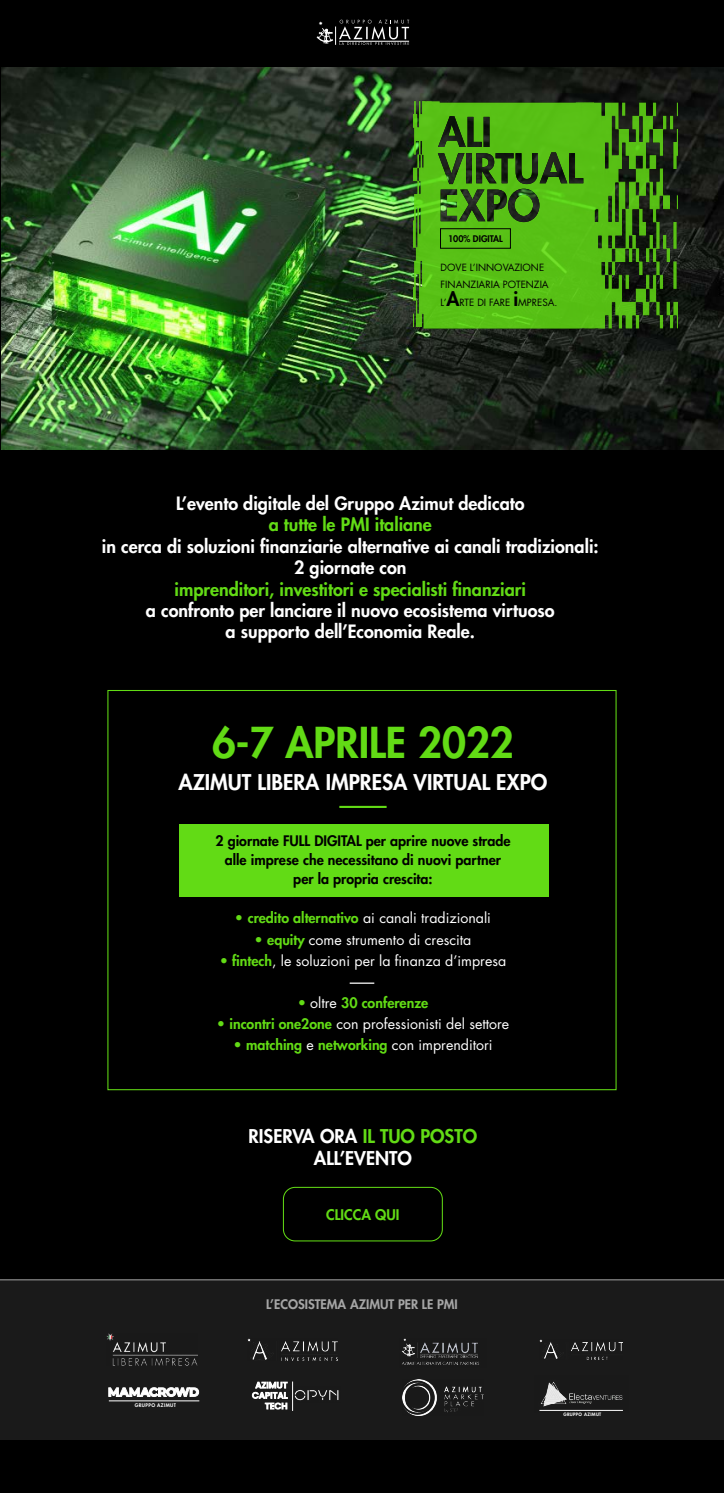
<style>
.page{position:relative;width:724px;height:1493px;background:#fff}
.page>*{position:absolute;margin:0;border:0;box-sizing:border-box;transform-origin:0 0}
.t1{font:800 41.5px "Futura";color:#62db15}
.t2{font:800 21.12px "Futura";color:#fff}
.t3{font:800 18.5px/22.1px "Futura";color:#fff;text-align:center}
.t4{font:800 17.88px/21.5px "Futura";color:#fff;text-align:center}
.t5{font:800 17.88px "Futura";color:#62db15}
.t6{font:800 14.25px "Futura";color:#62db15}
.t7{font:14.12px "Futura";color:#fff}
.t8{font:800 14.12px/18.8px "Futura";color:#000;text-align:center}
.t9{font:800 14.12px "Futura";color:#62db15}
.t10{font:800 12.88px "Futura";color:#a6a6a6}
.t11{font:9.75px/17.6px "Futura";color:#000}
.t12{font:800 8.88px "Futura";color:#000}
.t13{font:500 8.62px/10.5px "Poppins";color:#fff;text-align:right}
.t14{font:800 4.88px "Futura";letter-spacing:.075em;color:#fff}
.t15{font:800 4.5px "Futura";letter-spacing:.075em;color:#fff}
.s1{font-weight:800;font-size:19.25px}
.s2{color:#62db15}
.s3{font-weight:800;color:#62db15}
.s4{font-weight:400}
.s5{font-weight:400;color:#fff}
</style>
<div class="page">
<div style="left:0;top:0;width:724px;height:1280px;background:#000"></div>
<img style="left:2px;top:68px;width:722px;height:381px">
<img style="left:414px;top:83px;width:263px;height:265px">
<svg style="left:438px;top:116px;width:145px;height:106px;background:#4a9c17"></svg>
<img style="left:438px;top:152px;width:145px;height:32px">
<svg style="left:316px;top:20px;width:93px;height:25px"></svg>
<div style="left:283px;top:1187px;width:160px;height:54px;border:1px solid #62db15;border-radius:12px"></div>
<div style="left:0;top:1280px;width:724px;height:161px;background:#1a1a1a"></div>
<img style="left:107px;top:1334px;width:90px;height:31px">
<img style="left:247px;top:1338px;width:90px;height:23px">
<img style="left:401px;top:1338px;width:78px;height:27px">
<img style="left:540px;top:1339px;width:83px;height:21px">
<img style="left:402px;top:1379px;width:81px;height:36px">
<img style="left:293px;top:1386px;width:46px;height:16px">
<hr style="left:292px;top:1381px;width:1px;height:30px;background:#fff">
<hr style="left:339px;top:806px;width:47px;height:2px;background:#62db15">
<hr style="left:350px;top:982px;width:24px;height:2px;background:#fff">
<div style="left:179px;top:824px;width:369px;height:73px;background:#62db15"></div>
<hr style="left:0;top:1279px;width:724px;height:1px;background:#a6a6a6">
<div style="left:0;top:1441px;width:724px;height:52px;background:#000"></div>
<hr style="left:109px;top:1401px;width:90px;height:1px;background:#fff">
<svg style="left:108px;top:1387px;width:91px;height:10px"></svg>
<img style="left:539px;top:1381px;width:84px;height:29px">
<hr style="left:539px;top:1410px;width:84px;height:1px;background:#fff">
<p class="t12" style="left:448px;top:233px;width:56px">100% DIGITAL</p>
<p class="t11" style="left:440px;top:258px;width:118px">DOVE L’INNOVAZIONE<br>FINANZIARIA POTENZIA<br>L’<span class="s1">A</span>RTE DI FARE <span class="s1">i</span>MPRESA.</p>
<p class="t4" style="left:176px;top:492px;width:350px">L’evento digitale del Gruppo Azimut dedicato</p>
<p class="t5" style="left:269px;top:513px;width:165px">a tutte le PMI italiane</p>
<p class="t4" style="left:102px;top:535px;width:498px">in cerca di soluzioni finanziarie alternative ai canali tradizionali:<br>2 giornate con</p>
<p class="t5" style="left:175px;top:577px;width:353px">imprenditori, investitori e specialisti finanziari</p>
<p class="t4" style="left:146px;top:599px;width:410px">a confronto per lanciare il nuovo ecosistema virtuoso a supporto dell’Economia Reale.</p>
<h1 class="t1" style="left:212px;top:715px;width:303px">6-7 APRILE 2022</h1>
<p class="t2" style="left:178px;top:768px;width:370px">AZIMUT LIBERA IMPRESA VIRTUAL EXPO</p>
<p class="t8" style="left:215px;top:831px;width:296px">2 giornate FULL DIGITAL per aprire nuove strade alle imprese che necessitano di nuovi partner per la propria crescita:</p>
<p class="t7" style="left:235px;top:908px;width:257px"><span class="s2">•</span> <span class="s3">credito alternativo</span> ai canali tradizionali</p>
<p class="t7" style="left:254px;top:930px;width:218px"><span class="s2">•</span> <span class="s3">equity</span> come strumento di crescita</p>
<p class="t7" style="left:220px;top:951px;width:288px"><span class="s2">•</span> <span class="s3">fintech</span>, le soluzioni per la finanza d’impresa</p>
<p class="t9" style="left:298px;top:993px;width:132px"><span class="s4">•</span> <span class="s5">oltre</span> 30 conferenze</p>
<p class="t7" style="left:217px;top:1014px;width:294px"><span class="s2">•</span> <span class="s3">incontri one2one</span> con professionisti del settore</p>
<p class="t9" style="left:233px;top:1036px;width:261px"><span class="s4">•</span> matching <span class="s5">e</span> networking <span class="s5">con imprenditori</span></p>
<p class="t3" style="left:249px;top:1125px;width:230px">RISERVA ORA <span class="s2">IL TUO POSTO<br></span>ALL’EVENTO</p>
<p class="t6" style="left:326px;top:1205px;width:75px">CLICCA QUI</p>
<p class="t14" style="left:135px;top:1402px;width:43px">GRUPPO AZIMUT</p>
<p class="t10" style="left:266px;top:1295px;width:193px">L’ECOSISTEMA AZIMUT PER LE PMI</p>
<p class="t13" style="left:252px;top:1380px;width:37px">AZIMUT<br>CAPITAL<br>TECH</p>
<p class="t15" style="left:563px;top:1412px;width:39px">GRUPPO AZIMUT</p>
</div>
